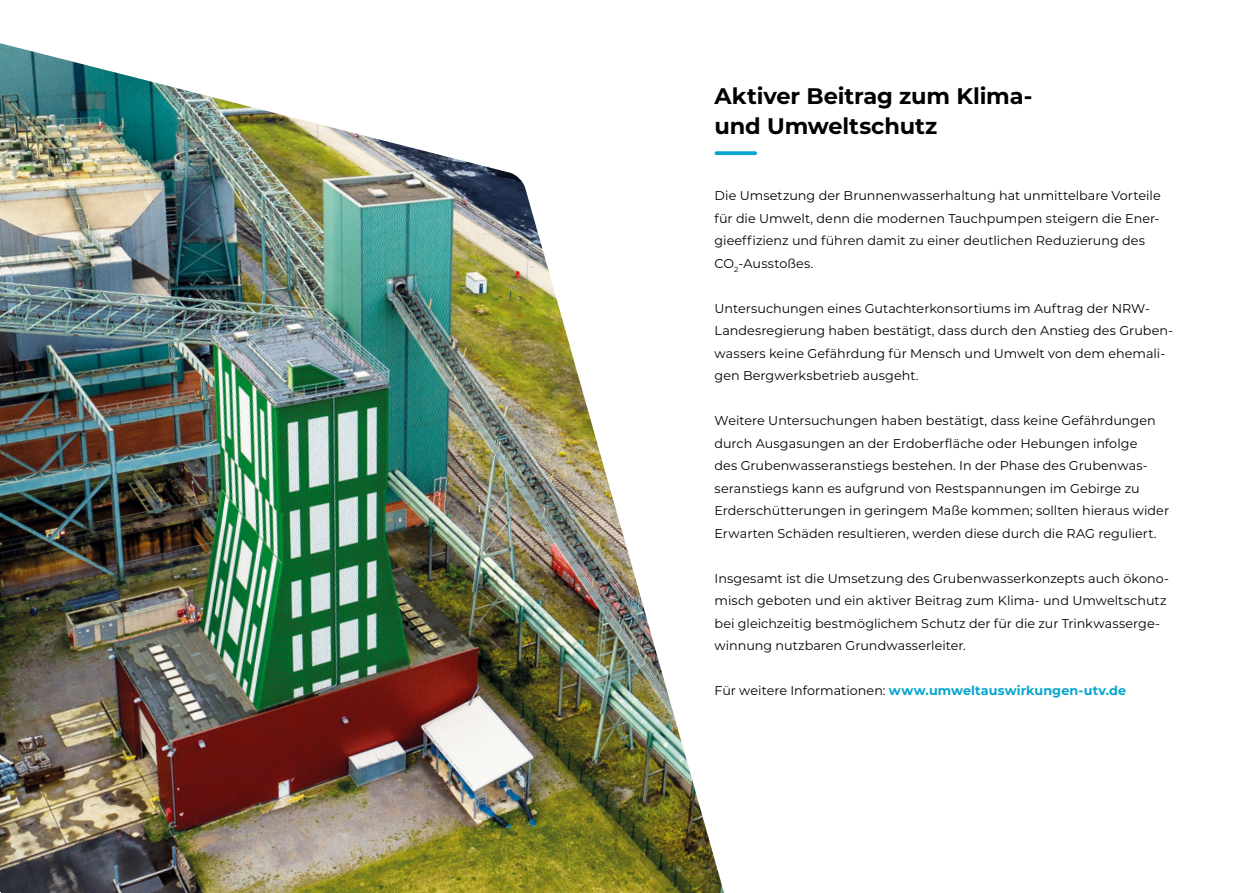
<style>
.page{position:relative;width:1259px;height:893px;background:#fff}
.page>*{position:absolute;margin:0;border:0;box-sizing:border-box;transform-origin:0 0}
.t1{font:700 22.5px/30px "Montserrat";letter-spacing:-.005em;color:#000}
.t2{font:12.75px/22.5px "Montserrat";color:#000}
.t3{font:700 12.75px "Montserrat";letter-spacing:.01em;color:#05a6ce}
.s1{font-weight:400;color:#000}
</style>
<div class="page">
<img style="left:0;top:43px;width:724px;height:850px">
<svg style="left:716px;top:151px;width:39px;height:4px"></svg>
<h1 class="t1" style="left:714px;top:80px;width:319px">Aktiver Beitrag zum Klima&shy;und Umweltschutz</h1>
<p class="t2" style="left:714px;top:184px;width:448px">Die Umsetzung der Brunnenwasserhaltung hat unmittelbare Vorteile für die Umwelt, denn die modernen Tauchpumpen steigern die Ener&shy;gieeffizienz und führen damit zu einer deutlichen Reduzierung des CO<sub>2</sub>-Ausstoßes.</p>
<p class="t2" style="left:714px;top:296px;width:460px">Untersuchungen eines Gutachterkonsortiums im Auftrag der NRW-Landesregierung haben bestätigt, dass durch den Anstieg des Gruben&shy;wassers keine Gefährdung für Mensch und Umwelt von dem ehemali&shy;gen Bergwerksbetrieb ausgeht.</p>
<p class="t2" style="left:714px;top:409px;width:456px">Weitere Untersuchungen haben bestätigt, dass keine Gefährdungen durch Ausgasungen an der Erdoberfläche oder Hebungen infolge<br>des Grubenwasseranstiegs bestehen. In der Phase des Grubenwas&shy;seranstiegs kann es aufgrund von Restspannungen im Gebirge zu Erderschütterungen in geringem Maße kommen; sollten hieraus wider Erwarten Schäden resultieren, werden diese durch die RAG reguliert.</p>
<p class="t2" style="left:714px;top:566px;width:456px">Insgesamt ist die Umsetzung des Grubenwasserkonzepts auch ökono&shy;misch geboten und ein aktiver Beitrag zum Klima- und Umweltschutz bei gleichzeitig bestmöglichem Schutz der für die zur Trinkwasserge&shy;winnung nutzbaren Grundwasserleiter.</p>
<p class="t3" style="left:714px;top:681px;width:413px"><span class="s1">Für weitere Informationen:</span> www.umweltauswirkungen-utv.de</p>
</div>
